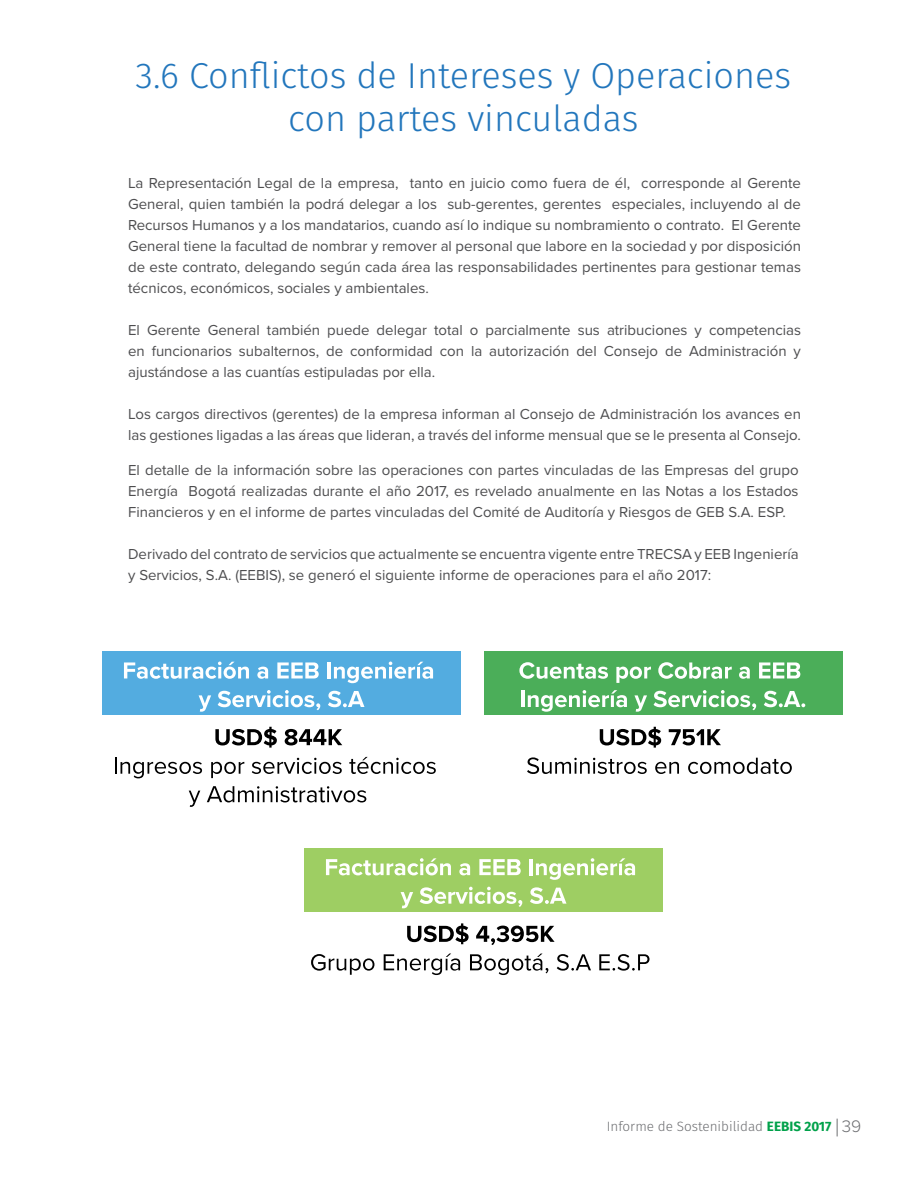
<style>
.page{position:relative;width:918px;height:1188px;background:#fff}
.page>*{position:absolute;margin:0;border:0;box-sizing:border-box;transform-origin:0 0}
.t1{font:300 36px/43.2px "Fira Sans";color:#2276bc;text-align:center}
.t2{font:15px/21px "Proxima Nova";color:#4d4d4f;text-align:justify}
.t3{font:300 13.5px "Fira Sans";color:#6d6e71}
.s1{font-weight:700;color:#00a14a}
.s2{font-family:"Proxima Nova";font-size:17.25px}
</style>
<div class="page">
<svg style="left:837px;top:1119px;width:1px;height:17px"></svg>
<div style="left:102px;top:652px;width:359px;height:63px;background:#53ace0"></div>
<svg style="left:124px;top:662px;width:125px;height:17px"></svg>
<svg style="left:257px;top:667px;width:11px;height:12px"></svg>
<svg style="left:277px;top:662px;width:42px;height:16px"></svg>
<hr style="left:327px;top:662px;width:4px;height:16px;background:#fff">
<svg style="left:334px;top:662px;width:99px;height:21px"></svg>
<svg style="left:199px;top:695px;width:12px;height:17px"></svg>
<svg style="left:218px;top:690px;width:102px;height:20px"></svg>
<svg style="left:328px;top:691px;width:36px;height:16px"></svg>
<svg style="left:215px;top:727px;width:62px;height:21px"></svg>
<svg style="left:285px;top:729px;width:57px;height:16px"></svg>
<svg style="left:115px;top:758px;width:87px;height:20px"></svg>
<svg style="left:211px;top:762px;width:33px;height:16px"></svg>
<svg style="left:252px;top:758px;width:90px;height:16px"></svg>
<svg style="left:349px;top:757px;width:87px;height:17px"></svg>
<svg style="left:189px;top:791px;width:11px;height:16px"></svg>
<svg style="left:207px;top:786px;width:159px;height:16px"></svg>
<div style="left:484px;top:652px;width:359px;height:63px;background:#4bae59"></div>
<svg style="left:519px;top:662px;width:89px;height:17px"></svg>
<svg style="left:616px;top:667px;width:35px;height:16px"></svg>
<svg style="left:658px;top:662px;width:74px;height:17px"></svg>
<svg style="left:739px;top:667px;width:11px;height:12px"></svg>
<svg style="left:759px;top:662px;width:41px;height:16px"></svg>
<hr style="left:521px;top:691px;width:4px;height:16px;background:#fff">
<svg style="left:528px;top:690px;width:99px;height:22px"></svg>
<svg style="left:634px;top:695px;width:13px;height:17px"></svg>
<svg style="left:654px;top:690px;width:102px;height:20px"></svg>
<svg style="left:764px;top:691px;width:41px;height:16px"></svg>
<svg style="left:600px;top:727px;width:61px;height:21px"></svg>
<svg style="left:669px;top:729px;width:52px;height:16px"></svg>
<svg style="left:527px;top:757px;width:120px;height:17px"></svg>
<svg style="left:655px;top:762px;width:24px;height:12px"></svg>
<svg style="left:688px;top:758px;width:104px;height:16px"></svg>
<div style="left:304px;top:848px;width:359px;height:64px;background:#9ece63"></div>
<svg style="left:326px;top:858px;width:125px;height:17px"></svg>
<svg style="left:459px;top:863px;width:11px;height:12px"></svg>
<svg style="left:479px;top:859px;width:42px;height:16px"></svg>
<hr style="left:529px;top:859px;width:4px;height:16px;background:#fff">
<svg style="left:536px;top:858px;width:99px;height:22px"></svg>
<svg style="left:401px;top:892px;width:12px;height:16px"></svg>
<svg style="left:420px;top:887px;width:102px;height:20px"></svg>
<svg style="left:530px;top:887px;width:36px;height:17px"></svg>
<svg style="left:407px;top:923px;width:62px;height:21px"></svg>
<svg style="left:476px;top:926px;width:79px;height:19px"></svg>
<svg style="left:311px;top:954px;width:63px;height:21px"></svg>
<svg style="left:384px;top:954px;width:76px;height:21px"></svg>
<svg style="left:470px;top:954px;width:78px;height:21px"></svg>
<svg style="left:557px;top:954px;width:34px;height:17px"></svg>
<svg style="left:599px;top:954px;width:51px;height:17px"></svg>
<h1 class="t1" style="left:136px;top:53px;width:657px">3.6 Conflictos de Intereses y Operaciones con partes vinculadas</h1>
<p class="t2" style="left:128px;top:172px;width:674px">La Representación Legal de la empresa, tanto en juicio como fuera de él, corresponde al Gerente General, quien también la podrá delegar a los sub-gerentes, gerentes especiales, incluyendo al de Recursos Humanos y a los mandatarios, cuando así lo indique su nombramiento o contrato. El Gerente General tiene la facultad de nombrar y remover al personal que labore en la sociedad y por disposición de este contrato, delegando según cada área las responsabilidades pertinentes para gestionar temas técnicos, económicos, sociales y ambientales.</p>
<p class="t2" style="left:128px;top:319px;width:674px">El Gerente General también puede delegar total o parcialmente sus atribuciones y competencias en funcionarios subalternos, de conformidad con la autorización del Consejo de Administración y ajustándose a las cuantías estipuladas por ella.</p>
<p class="t2" style="left:128px;top:403px;width:674px">Los cargos directivos (gerentes) de la empresa informan al Consejo de Administración los avances en las gestiones ligadas a las áreas que lideran, a través del informe mensual que se le presenta al Consejo.</p>
<p class="t2" style="left:128px;top:459px;width:672px">El detalle de la información sobre las operaciones con partes vinculadas de las Empresas del grupo Energía Bogotá realizadas durante el año 2017, es revelado anualmente en las Notas a los Estados Financieros y en el informe de partes vinculadas del Comité de Auditoría y Riesgos de GEB S.A. ESP.</p>
<p class="t2" style="left:128px;top:543px;width:672px">Derivado del contrato de servicios que actualmente se encuentra vigente entre TRECSA y EEB Ingeniería y Servicios, S.A. (EEBIS), se generó el siguiente informe de operaciones para el año 2017:</p>
<p class="t3" style="left:607px;top:1117px;width:256px">Informe de Sostenibilidad <span class="s1">EEBIS 2017</span> <span class="s2">39</span></p>
</div>
